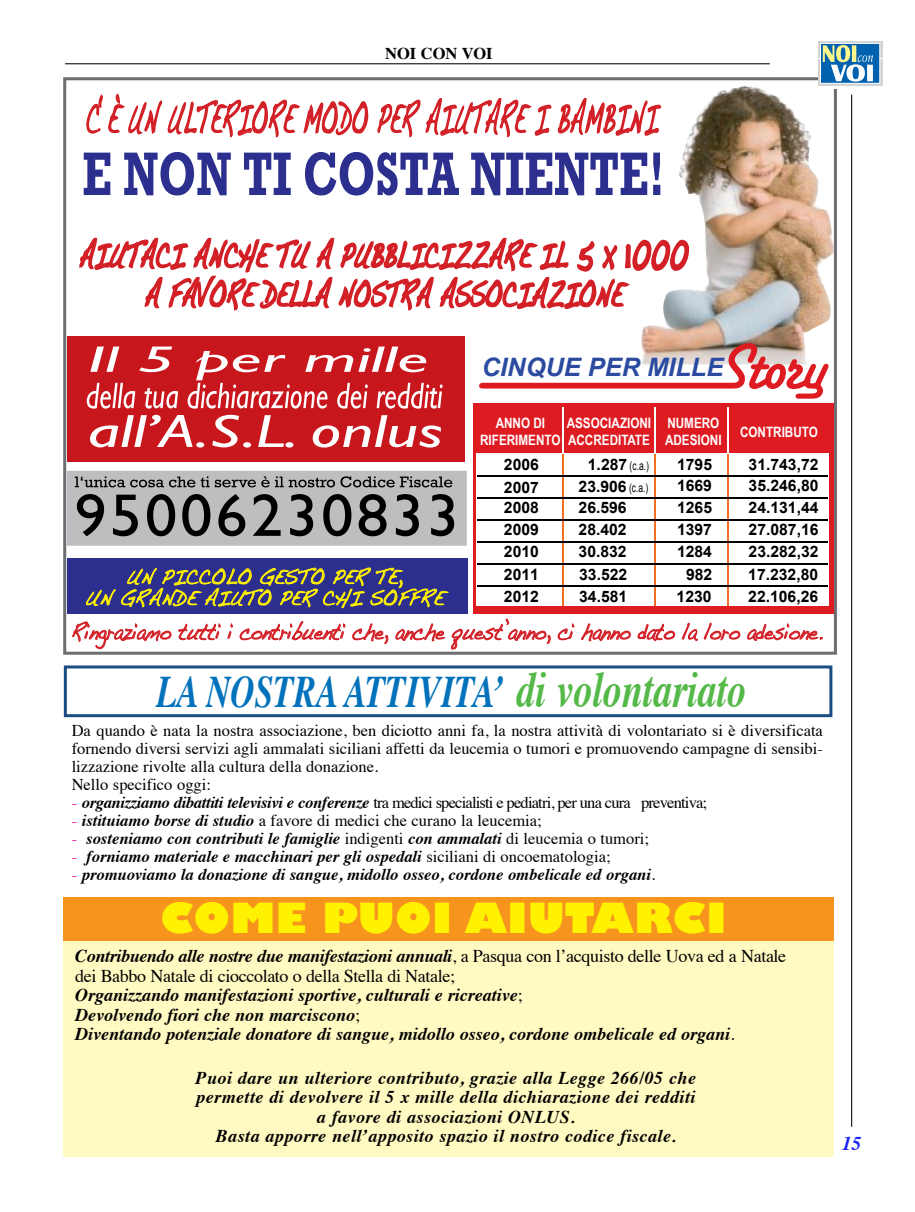
<style>
.page{position:relative;width:915px;height:1212px;background:#fff}
.page>*{position:absolute;margin:0;border:0;box-sizing:border-box;transform-origin:0 0}
.t1{font:italic 700 45px "Times";color:#0072bc;scale:.74 1}
.t2{font:42.6px "Handwriting Dakota";color:#d32027;scale:.48 1}
.t3{font:800 40.5px "Gill Sans";color:#fff200;scale:1.06 1}
.t4{font:italic 700 25.5px "Arial";color:#2b4ba0}
.t5{font:22.95px "Handwriting Dakota";color:#d32027;scale:.77 1}
.t6{font:21px/21.1px "Handwriting Dakota";color:#fff200;text-align:center;scale:.86 1}
.t7{font:italic 700 19.5px "Times";color:#1922fb}
.t8{font:italic 700 18px/19.5px "Times";color:#000}
.t9{font:italic 700 18px/19.5px "Times";letter-spacing:.025em;color:#000;text-align:center}
.t10{font:16.5px/18px "Times";color:#000}
.t11{font:italic 700 16.5px "Times";color:#000}
.t12{font:16.5px "Times";letter-spacing:-.05em;color:#000}
.t13{font:700 16.5px "Times";color:#000}
.t14{font:700 15.75px "Arial";color:#000}
.t15{font:700 14.25px/17.1px "Arial Narrow";color:#fff}
.t16{font:12.15px "Arial";color:#000;scale:.7 1}
.s1{font-weight:700;font-size:15.75px}
.s2{font-weight:400;font-size:12.15px}
.s3{font-size:51px;color:#54b948}
.s4{color:#ec008c}
.s5{font-weight:700;font-style:italic}
.s6{font-weight:400;font-style:normal;color:#ec008c}
.s7{font-weight:400;font-style:normal}
</style>
<div class="page">
<div style="left:67px;top:558px;width:400px;height:56px;background:#2d2f8f"></div>
<svg style="left:84px;top:153px;width:26px;height:42px"></svg>
<svg style="left:124px;top:152px;width:107px;height:43px"></svg>
<svg style="left:244px;top:153px;width:46px;height:42px"></svg>
<svg style="left:305px;top:152px;width:154px;height:43px"></svg>
<svg style="left:471px;top:153px;width:168px;height:42px"></svg>
<svg style="left:67px;top:471px;width:399px;height:75px"></svg>
<img style="left:639px;top:86px;width:193px;height:235px">
<div style="left:63px;top:77px;width:773px;height:578px;border:3px solid #6d6e71"></div>
<div style="left:68px;top:336px;width:397px;height:125px;background:#c8161d"></div>
<svg style="left:86px;top:93px;width:283px;height:45px"></svg>
<svg style="left:377px;top:97px;width:284px;height:41px"></svg>
<svg style="left:86px;top:567px;width:363px;height:41px"></svg>
<div style="left:473px;top:414px;width:360px;height:200px;background:#df1b22"></div>
<div style="left:476px;top:453px;width:352px;height:153px;background:#fff"></div>
<svg style="left:79px;top:233px;width:749px;height:214px"></svg>
<hr style="left:562px;top:407px;width:1px;height:199px;background:#fff">
<hr style="left:653px;top:407px;width:2px;height:199px;background:#fff">
<hr style="left:727px;top:407px;width:1px;height:199px;background:#fff">
<hr style="left:562px;top:454px;width:1px;height:152px;background:#f36e21">
<hr style="left:653px;top:454px;width:2px;height:152px;background:#f36e21">
<hr style="left:727px;top:454px;width:1px;height:152px;background:#f36e21">
<hr style="left:477px;top:475px;width:350px;height:1px;background:#000">
<hr style="left:477px;top:497px;width:350px;height:1px;background:#000">
<hr style="left:477px;top:519px;width:350px;height:1px;background:#000">
<hr style="left:477px;top:541px;width:350px;height:1px;background:#000">
<hr style="left:477px;top:563px;width:350px;height:1px;background:#000">
<hr style="left:477px;top:585px;width:350px;height:1px;background:#000">
<svg style="left:72px;top:621px;width:100px;height:28px"></svg>
<svg style="left:178px;top:623px;width:43px;height:18px"></svg>
<svg style="left:227px;top:623px;width:6px;height:16px"></svg>
<svg style="left:239px;top:621px;width:107px;height:20px"></svg>
<svg style="left:352px;top:623px;width:36px;height:21px"></svg>
<svg style="left:395px;top:618px;width:155px;height:32px"></svg>
<svg style="left:557px;top:623px;width:17px;height:18px"></svg>
<svg style="left:581px;top:623px;width:49px;height:18px"></svg>
<svg style="left:637px;top:623px;width:38px;height:18px"></svg>
<svg style="left:681px;top:622px;width:16px;height:19px"></svg>
<svg style="left:703px;top:622px;width:37px;height:18px"></svg>
<svg style="left:747px;top:623px;width:75px;height:18px"></svg>
<hr style="left:65px;top:63px;width:704px;height:1px;background:#000">
<hr style="left:850px;top:95px;width:1px;height:1032px;background:#000">
<svg style="left:817px;top:41px;width:66px;height:48px"></svg>
<div style="left:817px;top:41px;width:64px;height:16px;background:#d1d3d4"></div>
<svg style="left:817px;top:59px;width:64px;height:26px"></svg>
<div style="left:820px;top:43px;width:59px;height:40px;background:#0061af;border:1px solid #fff"></div>
<svg style="left:822px;top:45px;width:50px;height:37px"></svg>
<div style="left:64px;top:665px;width:768px;height:52px;border:3px solid #1b4d82"></div>
<div style="left:64px;top:931px;width:769px;height:225px;background:#fffac2"></div>
<div style="left:64px;top:897px;width:769px;height:43px;background:#f7941e"></div>
<p class="t13" style="left:385px;top:37px;width:109px">NOI CON VOI</p>
<h2 class="t2" style="left:85px;top:93px;width:1193px">C‘È UN ULTERIORE MODO PER AIUTARE I BAMBINI</h2>
<h3 class="t4" style="left:481px;top:353px;width:243px">CINQUE PER MILLE</h3>
<p class="t15" style="left:480px;top:414px;width:82px;text-align:center">ANNO DI<br>RIFERIMENTO</p>
<p class="t15" style="left:566px;top:414px;width:86px">ASSOCIAZIONI<br>ACCREDITATE</p>
<p class="t15" style="left:664px;top:414px;width:58px">NUMERO<br>ADESIONI</p>
<p class="t15" style="left:739px;top:423px;width:79px">CONTRIBUTO</p>
<p class="t14" style="left:504px;top:455px;width:36px">2006</p>
<p class="t14" style="left:677px;top:455px;width:36px">1795</p>
<p class="t14" style="left:748px;top:455px;width:71px">31.743,72</p>
<p class="t14" style="left:503px;top:478px;width:36px">2007</p>
<p class="t14" style="left:676px;top:477px;width:36px">1669</p>
<p class="t14" style="left:748px;top:477px;width:71px">35.246,80</p>
<p class="t14" style="left:503px;top:499px;width:36px">2008</p>
<p class="t14" style="left:578px;top:499px;width:50px">26.596</p>
<p class="t16" style="left:587px;top:459px;width:89px"><span class="s1">1.287</span> (c.a.)</p>
<p class="t14" style="left:578px;top:477px;width:71px">23.906 <span class="s2">(c.a.)</span></p>
<p class="t14" style="left:677px;top:499px;width:36px">1265</p>
<p class="t14" style="left:748px;top:499px;width:71px">24.131,44</p>
<p class="t14" style="left:504px;top:521px;width:36px">2009</p>
<p class="t14" style="left:578px;top:521px;width:50px">28.402</p>
<p class="t14" style="left:676px;top:521px;width:36px">1397</p>
<p class="t14" style="left:748px;top:521px;width:71px">27.087,16</p>
<p class="t14" style="left:503px;top:543px;width:36px">2010</p>
<p class="t14" style="left:578px;top:543px;width:50px">30.832</p>
<p class="t14" style="left:676px;top:543px;width:36px">1284</p>
<p class="t14" style="left:748px;top:543px;width:71px">23.282,32</p>
<p class="t14" style="left:503px;top:566px;width:36px">2011</p>
<p class="t14" style="left:579px;top:566px;width:50px">33.522</p>
<p class="t14" style="left:685px;top:566px;width:28px">982</p>
<p class="t14" style="left:748px;top:566px;width:71px">17.232,80</p>
<p class="t14" style="left:503px;top:588px;width:36px">2012</p>
<p class="t14" style="left:579px;top:588px;width:50px">34.581</p>
<p class="t14" style="left:676px;top:588px;width:36px">1230</p>
<p class="t14" style="left:748px;top:588px;width:71px">22.106,26</p>
<h3 class="t5" style="left:71px;top:618px;width:976px">Ringraziamo tutti i contribuenti che, anche quest’anno, ci hanno dato la loro adesione.</h3>
<p class="t6" style="left:85px;top:566px;width:418px">UN PICCOLO GESTO PER TE,<br>UN GRANDE AIUTO PER CHI SOFFRE</p>
<h1 class="t1" style="left:156px;top:650px;width:797px">LA NOSTRA ATTIVITA’ <span class="s3">di volontariato</span></h1>
<p class="t10" style="left:72px;top:720px;width:752px">Da quando è nata la nostra associazione, ben diciotto anni fa, la nostra attività di volontariato si è diversificata fornendo diversi servizi agli ammalati siciliani affetti da leucemia o tumori e promuovendo campagne di sensibi&shy;lizzazione rivolte alla cultura della donazione.<br>Nello specifico oggi:</p>
<p class="t12" style="left:72px;top:787px;width:636px"><span class="s4">-</span> <span class="s5">organizziamo dibattiti televisivi e conferenze</span> tra medici specialisti e pediatri, per una cura preventiva;</p>
<p class="t10" style="left:72px;top:810px;width:471px"><span class="s4">-</span> <span class="s5">istituiamo borse di studio</span> a favore di medici che curano la leucemia;</p>
<p class="t11" style="left:72px;top:823px;width:578px"><span class="s6">-</span> sosteniamo con contributi le famiglie <span class="s7">indigenti</span> con ammalati <span class="s7">di leucemia o tumori;</span></p>
<p class="t11" style="left:72px;top:841px;width:540px"><span class="s6">-</span> forniamo materiale e macchinari per gli ospedali <span class="s7">siciliani di oncoematologia;</span></p>
<p class="t11" style="left:72px;top:859px;width:584px"><span class="s6">-</span> promuoviamo la donazione di sangue, midollo osseo, cordone ombelicale ed organi<span class="s7">.</span></p>
<h3 class="t3" style="left:160px;top:893px;width:536px">COME PUOI AIUTARCI</h3>
<p class="t8" style="left:75px;top:945px;width:712px">Contribuendo alle nostre due manifestazioni annuali<span class="s7">, a Pasqua con l’acquisto delle Uova ed a Natale dei Babbo Natale di cioccolato o della Stella di Natale;<br></span>Organizzando manifestazioni sportive, culturali e ricreative<span class="s7">;<br></span>Devolvendo fiori che non marciscono<span class="s7">;<br></span>Diventando potenziale donatore di sangue, midollo osseo, cordone ombelicale ed organi<span class="s7">.</span></p>
<p class="t9" style="left:195px;top:1066px;width:501px">Puoi dare un ulteriore contributo, grazie alla Legge 266/05 che permette di devolvere il 5 x mille della dichiarazione dei redditi a favore di associazioni ONLUS.<br>Basta apporre nell’apposito spazio il nostro codice fiscale.</p>
<p class="t7" style="left:841px;top:1125px;width:21px">15</p>
</div>
